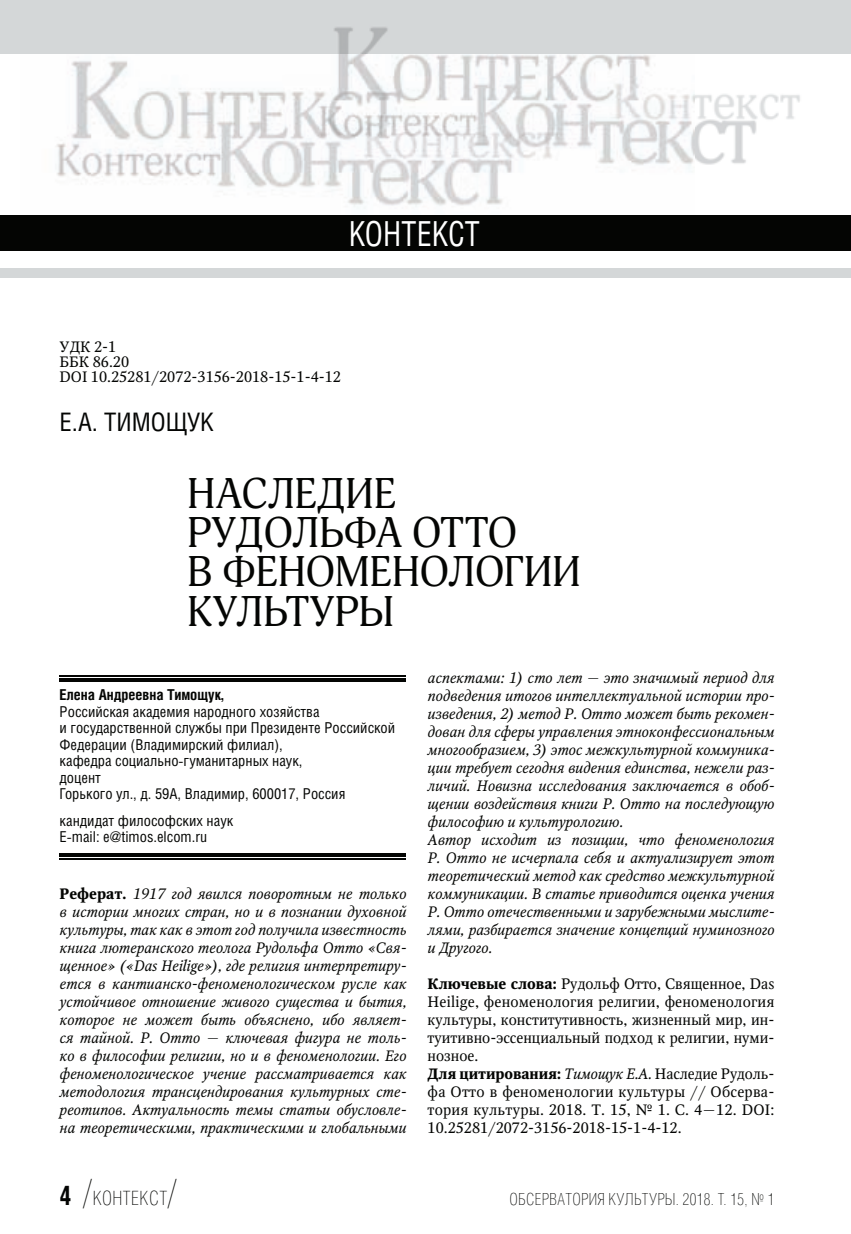
<style>
.page{position:relative;width:851px;height:1234px;background:#fff}
.page>*{position:absolute;margin:0;border:0;box-sizing:border-box;transform-origin:0 0}
.t1{font:42px/39px "Adonis C";color:#040503}
.t2{font:34.5px "Helios Cond C";letter-spacing:.005em;color:#fff;scale:.9 1}
.t3{font:25.5px "Helios Cond C";color:#040503}
.t4{font:19.5px "Helios Cond Thin C";letter-spacing:.025em;color:#040503}
.t5{font:16.5px "Helios Cond Thin C";letter-spacing:.025em;color:#040503}
.t6{font:italic 15px/18px "Octava";color:#040503;text-align:justify}
.t7{font:15px/18px "Octava";color:#040503}
.t8{font:15px/16.5px "Helios Cond C";color:#040503}
.t9{font:700 15px "Helios Cond C";color:#040503}
.s1{font-weight:700;font-style:normal}
.s2{font-family:"Helios Cond C";font-weight:700;font-size:27px}
.s3{font-size:36px}
.s4{font-weight:700}
.s5{font-style:italic}
</style>
<div class="page">
<div style="left:0;top:0;width:850px;height:53px;background:#d4d7d8"></div>
<div style="left:0;top:268px;width:850px;height:9px;background:#d4d7d8"></div>
<div style="left:0;top:215px;width:850px;height:35px;background:#040503"></div>
<img style="left:20px;top:53px;width:675px;height:154px">
<img style="left:695px;top:53px;width:155px;height:112px">
<img style="left:334px;top:27px;width:54px;height:26px">
<hr style="left:60px;top:675px;width:346px;height:1px;background:#040503">
<hr style="left:60px;top:678px;width:346px;height:1px;background:#040503">
<hr style="left:60px;top:680px;width:346px;height:1px;background:#040503">
<hr style="left:60px;top:852px;width:346px;height:1px;background:#040503">
<hr style="left:60px;top:855px;width:346px;height:1px;background:#040503">
<hr style="left:60px;top:857px;width:346px;height:1px;background:#040503">
<h2 class="t2" style="left:348px;top:222px;width:147px">КОНТЕКСТ</h2>
<p class="t7" style="left:60px;top:340px;width:283px;line-height:15px">УДК 2-1<br>ББК 86.20<br>DOI 10.25281/2072-3156-2018-15-1-4-12</p>
<h3 class="t3" style="left:60px;top:413px;width:156px">Е.А. ТИМОЩУК</h3>
<h1 class="t1" style="left:187px;top:475px;width:395px">НАСЛЕДИЕ<br>РУДОЛЬФА ОТТО<br>В ФЕНОМЕНОЛОГИИ<br>КУЛЬТУРЫ</h1>
<p class="t9" style="left:60px;top:689px;width:165px">Елена Андреевна Тимощук,</p>
<p class="t8" style="left:60px;top:704px;width:337px">Российская академия народного хозяйства<br>и государственной службы при Президенте Российской Федерации (Владимирский филиал),<br>кафедра социально-гуманитарных наук,<br>доцент<br>Горького ул., д. 59А, Владимир, 600017, Россия</p>
<p class="t8" style="left:60px;top:813px;width:175px">кандидат философских наук<br>E-mail: e@timos.elcom.ru</p>
<p class="t6" style="left:60px;top:885px;width:348px"><span class="s1">Реферат.</span> 1917 год явился поворотным не только в истории многих стран, но и в познании духовной культуры, так как в этот год получила известность книга лютеранского теолога Рудольфа Отто «Свя&shy;щенное» («Das Heilige»), где религия интерпретиру&shy;ется в кантианско-феноменологическом русле как устойчивое отношение живого существа и бытия, которое не может быть объяснено, ибо являет&shy;ся тайной. Р. Отто — ключевая фигура не толь&shy;ко в философии религии, но и в феноменологии. Его феноменологическое учение рассматривается как методология трансцендирования культурных сте&shy;реотипов. Актуальность темы статьи обусловле&shy;на теоретическими, практическими и глобальными</p>
<h3 class="t4" style="left:60px;top:1190px;width:118px"><span class="s2">4</span> <span class="s3">/</span>КОНТЕКСТ<span class="s3">/</span></h3>
<p class="t6" style="left:427px;top:669px;width:348px;text-align:left">аспектами: 1) сто лет — это значимый период для подведения итогов интеллектуальной истории про&shy;изведения, 2) метод Р. Отто может быть рекомен&shy;дован для сферы управления этноконфессиональным многообразием, 3) этос межкультурной коммуника&shy;ции требует сегодня видения единства, нежели раз&shy;личий. Новизна исследования заключается в обоб&shy;щении воздействия книги Р. Отто на последующую философию и культурологию.<br>Автор исходит из позиции, что феноменология Р. Отто не исчерпала себя и актуализирует этот теоретический метод как средство межкультурной коммуникации. В статье приводится оценка учения Р. Отто отечественными и зарубежными мыслите&shy;лями, разбирается значение концепций нуминозного и Другого.</p>
<p class="t7" style="left:427px;top:975px;width:348px"><span class="s4">Ключевые слова:</span> Рудольф Отто, Священное, Das Heilige, феноменология религии, феноменология культуры, конститутивность, жизненный мир, ин&shy;туитивно-эссенциальный подход к религии, нуми&shy;нозное.<br><span class="s4">Для цитирования:</span> <span class="s5">Тимощук Е.А.</span> Наследие Рудоль&shy;фа Отто в феноменологии культуры // Обсерва&shy;тория культуры. 2018. Т. 15, № 1. С. 4—12. DOI:<br>10.25281/2072-3156-2018-15-1-4-12.</p>
<p class="t5" style="left:509px;top:1192px;width:266px">ОБСЕРВАТОРИЯ КУЛЬТУРЫ. 2018. Т. 15, № 1</p>
</div>
